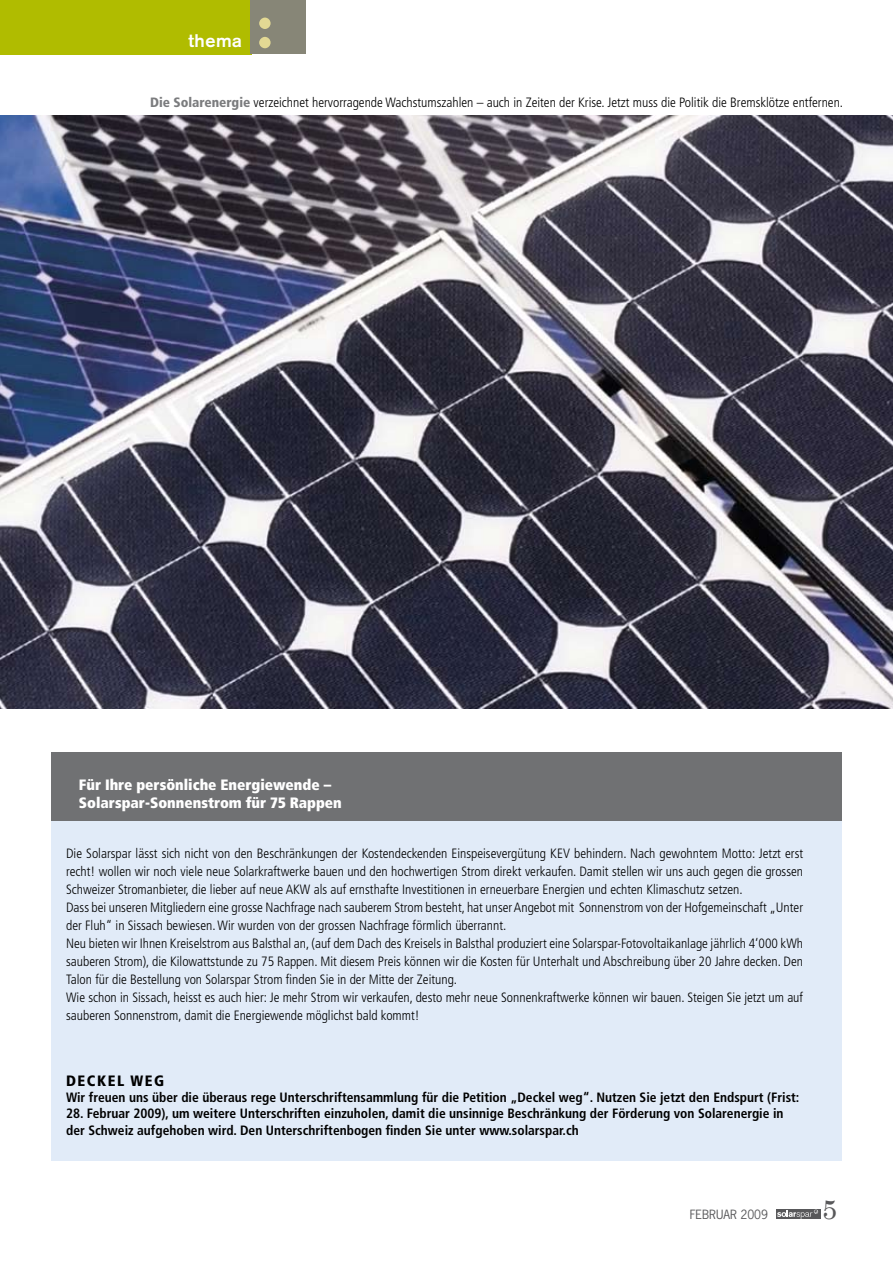
<style>
.page{position:relative;width:893px;height:1263px;background:#fff}
.page>*{position:absolute;margin:0;border:0;box-sizing:border-box;transform-origin:0 0}
.t1{font:700 72px "Sabon CE";color:#e3d994}
.t2{font:27px "Century";color:#58585a}
.t3{font:700 18px "Akzidenz Grotesk";letter-spacing:.03em;color:#fff}
.t4{font:900 condensed 15px/18px "Frutiger";color:#fff}
.t5{font:900 condensed 15px "Frutiger";letter-spacing:.1em;color:#000}
.t6{font:300 condensed 13.5px/18px "Frutiger";color:#000}
.t7{font:700 condensed 13.5px/16.2px "Frutiger";color:#000}
.t8{font:12px "News Gothic Std";color:#58585a}
.s1{font-weight:900;color:#7b7c7e}
</style>
<div class="page">
<div style="left:776px;top:1209px;width:44px;height:10px;background:#58585a"></div>
<svg style="left:777px;top:1209px;width:41px;height:10px"></svg>
<div style="left:0;top:0;width:252px;height:54px;background:#b0bc00"></div>
<div style="left:251px;top:0;width:55px;height:54px;background:#878677"></div>
<div style="left:51px;top:753px;width:791px;height:408px;background:#e1ebf8"></div>
<div style="left:51px;top:753px;width:791px;height:68px;background:#707173"></div>
<img style="left:0;top:116px;width:893px;height:593px">
<h3 class="t3" style="left:188px;top:30px;width:55px">thema</h3>
<h1 class="t1" style="left:201px;top:53px;width:41px;rotate:-90deg">..</h1>
<p class="t6" style="left:150px;top:93px;width:695px"><span class="s1">Die Solarenergie</span> verzeichnet hervorragende Wachstumszahlen – auch in Zeiten der Krise. Jetzt muss die Politik die Bremsklötze entfernen.</p>
<p class="t4" style="left:79px;top:775px;width:265px">Für Ihre persönliche Energiewende –<br>Solarspar-Sonnenstrom für 75 Rappen</p>
<p class="t6" style="left:66px;top:844px;width:738px">Die Solarspar lässt sich nicht von den Beschränkungen der Kostendeckenden Einspeisevergütung KEV behindern. Nach gewohntem Motto: Jetzt erst recht! wollen wir noch viele neue Solarkraftwerke bauen und den hochwertigen Strom direkt verkaufen. Damit stellen wir uns auch gegen die grossen Schweizer Stromanbieter, die lieber auf neue AKW als auf ernsthafte Investitionen in erneuerbare Energien und echten Klimaschutz setzen.<br>Dass bei unseren Mitgliedern eine grosse Nachfrage nach sauberem Strom besteht, hat unser Angebot mit Sonnenstrom von der Hofgemeinschaft „Unter der Fluh“ in Sissach bewiesen. Wir wurden von der grossen Nachfrage förmlich überrannt.<br>Neu bieten wir Ihnen Kreiselstrom aus Balsthal an, (auf dem Dach des Kreisels in Balsthal produziert eine Solarspar-Fotovoltaikanlage jährlich 4‘000 kWh sauberen Strom), die Kilowattstunde zu 75 Rappen. Mit diesem Preis können wir die Kosten für Unterhalt und Abschreibung über 20 Jahre decken. Den Talon für die Bestellung von Solarspar Strom finden Sie in der Mitte der Zeitung.<br>Wie schon in Sissach, heisst es auch hier: Je mehr Strom wir verkaufen, desto mehr neue Sonnenkraftwerke können wir bauen. Steigen Sie jetzt um auf sauberen Sonnenstrom, damit die Energiewende möglichst bald kommt!</p>
<p class="t5" style="left:66px;top:1072px;width:99px">DECKEL WEG</p>
<p class="t7" style="left:66px;top:1089px;width:735px">Wir freuen uns über die überaus rege Unterschriftensammlung für die Petition „Deckel weg“. Nutzen Sie jetzt den Endspurt (Frist:</p>
<p class="t7" style="left:66px;top:1105px;width:719px">28. Februar 2009), um weitere Unterschriften einzuholen, damit die unsinnige Beschränkung der Förderung von Solarenergie in der Schweiz aufgehoben wird. Den Unterschriftenbogen finden Sie unter www.solarspar.ch</p>
<p class="t8" style="left:690px;top:1206px;width:80px">FEBRUAR 2009</p>
<h2 class="t2" style="left:822px;top:1186px;width:17px">5</h2>
</div>
